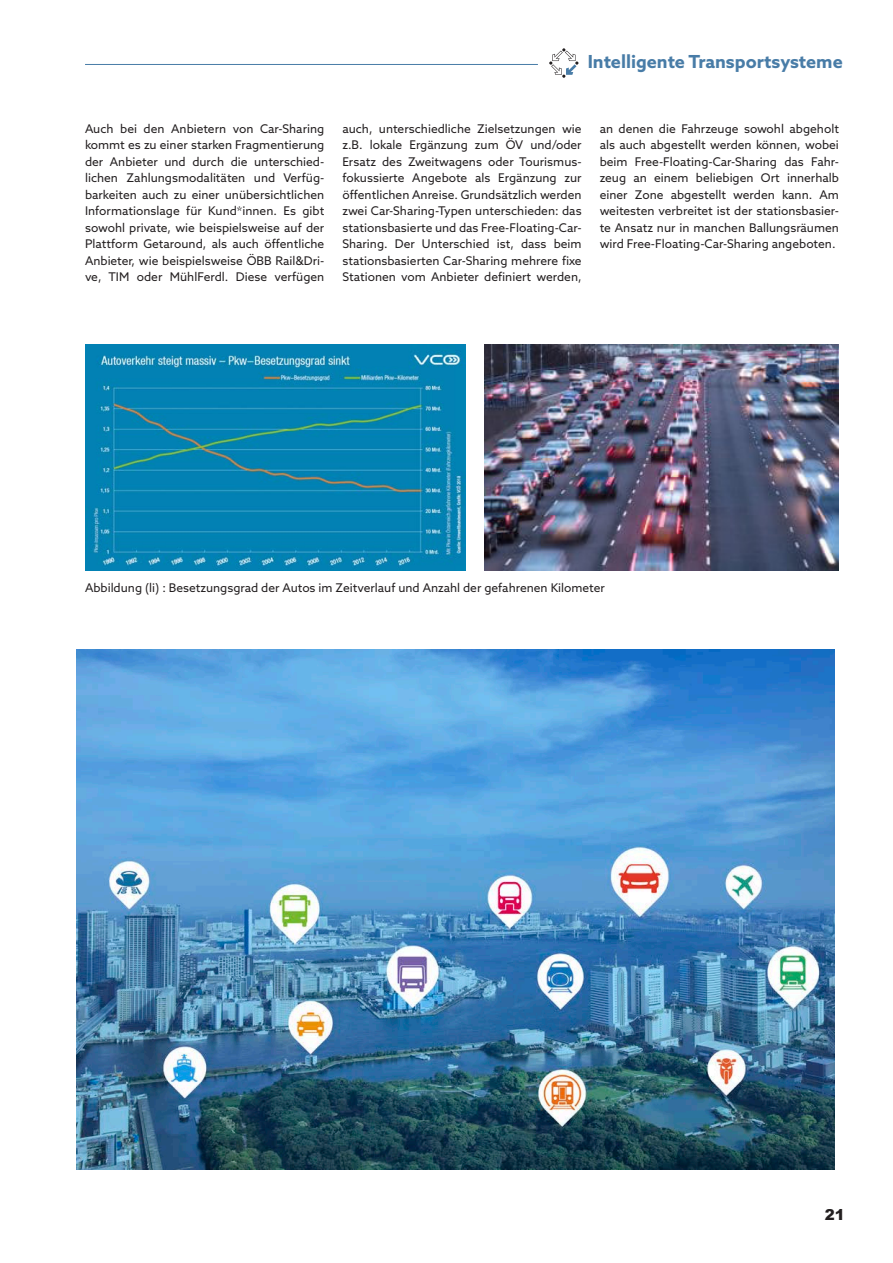
<style>
.page{position:relative;width:893px;height:1263px;background:#fff}
.page>*{position:absolute;margin:0;border:0;box-sizing:border-box;transform-origin:0 0}
.t1{font:700 18px "Azo Sans";color:#487ca7}
.t2{font:900 15px "Arial";color:#231f20}
.t3{font:12px/16.5px "Azo Sans";color:#231f20;text-align:justify}
</style>
<div class="page">
<svg style="left:549px;top:48px;width:29px;height:30px"></svg>
<hr style="left:85px;top:64px;width:453px;height:1px;background:#487ca7">
<img style="left:86px;top:345px;width:379px;height:225px">
<img style="left:484px;top:345px;width:355px;height:225px">
<img style="left:77px;top:650px;width:758px;height:519px">
<p class="t1" style="left:588px;top:50px;width:257px">Intelligente Transportsysteme</p>
<p class="t3" style="left:85px;top:120px;width:241px">Auch bei den Anbietern von Car-Sharing kommt es zu einer starken Fragmentierung der Anbieter und durch die unterschied&shy;lichen Zahlungsmodalitäten und Verfüg&shy;barkeiten auch zu einer unübersichtlichen Informationslage für Kund*innen. Es gibt sowohl private, wie beispielsweise auf der Plattform Getaround, als auch öffentliche Anbieter, wie beispielsweise ÖBB Rail&amp;Dri&shy;ve, TIM oder MühlFerdl. Diese verfügen</p>
<p class="t3" style="left:342px;top:120px;width:241px">auch, unterschiedliche Zielsetzungen wie z.B. lokale Ergänzung zum ÖV und/oder Ersatz des Zweitwagens oder Tourismus&shy;fokussierte Angebote als Ergänzung zur öffentlichen Anreise. Grundsätzlich werden zwei Car-Sharing-Typen unterschieden: das stationsbasierte und das Free-Floating-Car-Sharing. Der Unterschied ist, dass beim stationsbasierten Car-Sharing mehrere fixe Stationen vom Anbieter definiert werden,</p>
<p class="t3" style="left:600px;top:120px;width:241px">an denen die Fahrzeuge sowohl abgeholt als auch abgestellt werden können, wobei beim Free-Floating-Car-Sharing das Fahr&shy;zeug an einem beliebigen Ort innerhalb einer Zone abgestellt werden kann. Am weitesten verbreitet ist der stationsbasier&shy;te Ansatz nur in manchen Ballungsräumen wird Free-Floating-Car-Sharing angeboten.</p>
<p class="t3" style="left:85px;top:579px;width:521px">Abbildung (li) : Besetzungsgrad der Autos im Zeitverlauf und Anzahl der gefahrenen Kilometer</p>
<p class="t2" style="left:825px;top:1203px;width:22px">21</p>
</div>
